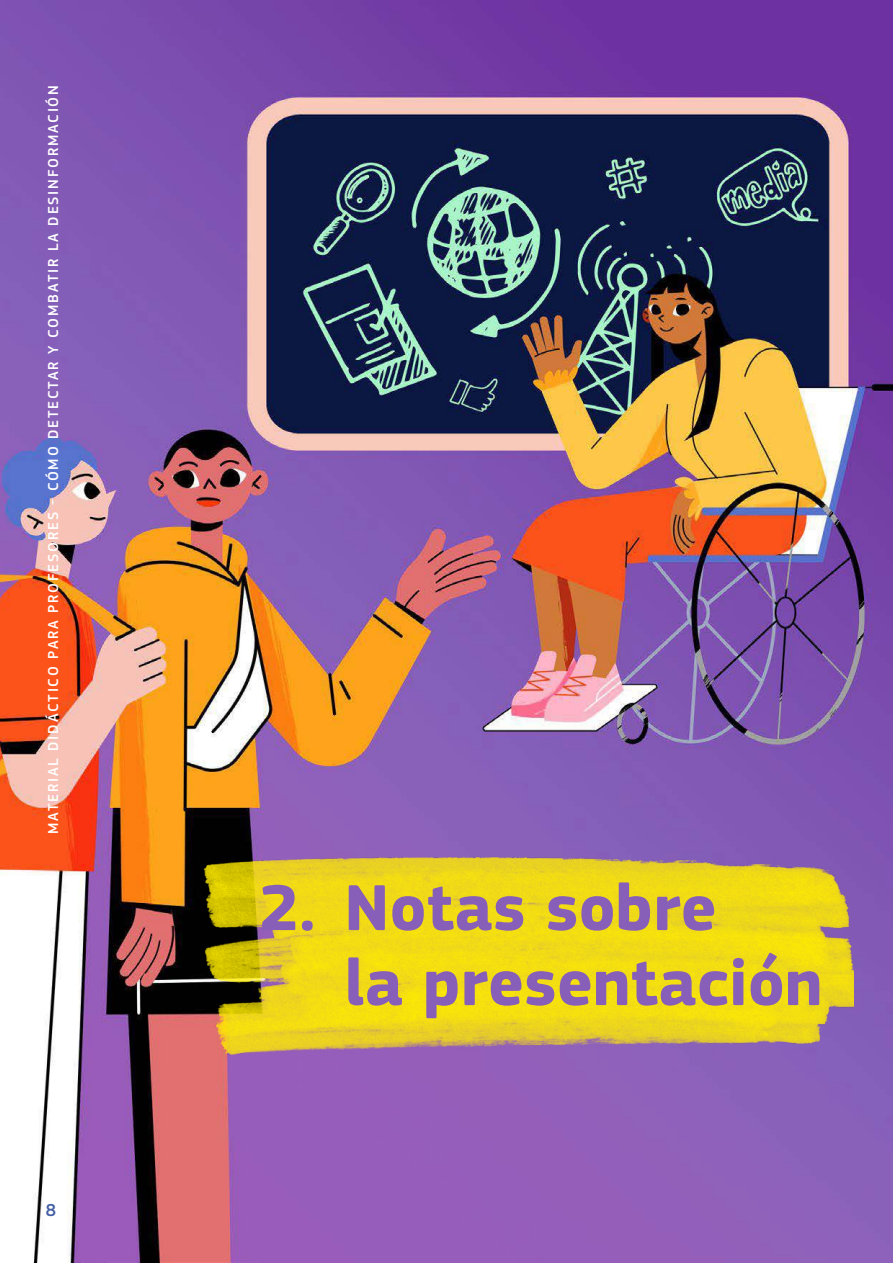
<style>
.page{position:relative;width:893px;height:1263px;background:#fff}
.page>*{position:absolute;margin:0;border:0;box-sizing:border-box;transform-origin:0 0}
.t1{font:700 67.5px/75px "EC Square Sans Pro";color:#875fb9}
.t2{font:500 18px "EC Square Sans Pro";color:#4460a5}
.t3{font:500 15px "EC Square Sans Pro";letter-spacing:.12em;color:#fff}
</style>
<div class="page">
<img style="left:0;top:0;width:893px;height:1263px">
<img style="left:179px;top:836px;width:674px;height:239px">
<p class="t3" style="left:44px;top:834px;width:751px;rotate:-90deg">MATERIAL DIDÁCTICO PARA PROFESORES - CÓMO DETECTAR Y COMBATIR LA DESINFORMACIÓN</p>
<p class="t2" style="left:46px;top:1199px;width:12px">8</p>
<h1 class="t1" style="left:344px;top:872px;width:480px;text-indent:-85px">2. Notas sobre<br>la presentación</h1>
</div>
